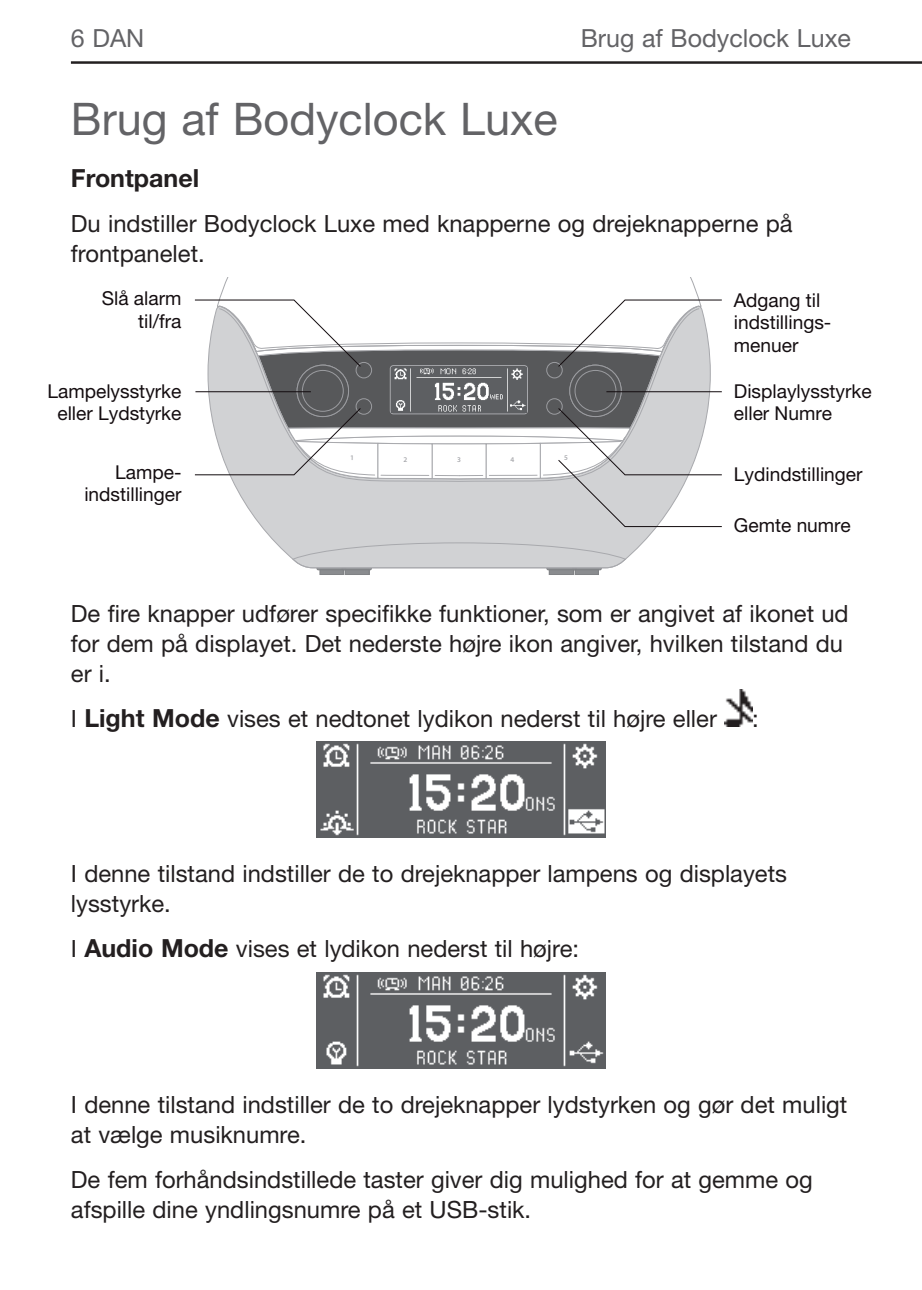
<style>
.page{position:relative;width:922px;height:1290px;background:#fff}
.page>*{position:absolute;margin:0;border:0;box-sizing:border-box;transform-origin:0 0}
.t1{font:45px "Helvetica Neue";color:#636366}
.t2{font:25px "Helvetica Neue";color:#636366}
.t3{font:700 25px "Helvetica Neue";color:#231f20}
.t4{font:23.75px/30px "Helvetica Neue";color:#231f20}
.t5{font:19.25px/22.5px "Helvetica Neue";color:#140d10}
.t6{font:600 7.25px "Myriad Pro";color:#a8a9ad}
.s1{font-weight:700;font-size:25px}
</style>
<div class="page">
<hr style="left:71px;top:61px;width:850px;height:3px;background:#231f20">
<div style="left:320px;top:569px;width:23px;height:5px;background:#8a8c8f"></div>
<div style="left:319px;top:569px;width:24px;height:6px;border:1px solid #808285"></div>
<div style="left:345px;top:569px;width:24px;height:5px;background:#8a8c8f"></div>
<div style="left:345px;top:569px;width:24px;height:6px;border:1px solid #808285"></div>
<div style="left:575px;top:569px;width:23px;height:5px;background:#8a8c8f"></div>
<div style="left:574px;top:569px;width:24px;height:6px;border:1px solid #808285"></div>
<div style="left:549px;top:569px;width:24px;height:5px;background:#8a8c8f"></div>
<div style="left:549px;top:569px;width:24px;height:6px;border:1px solid #808285"></div>
<svg style="left:261px;top:527px;width:450px;height:32px"></svg>
<svg style="left:291px;top:542px;width:336px;height:28px;background:#cecfd1"></svg>
<img style="left:724px;top:689px;width:28px;height:38px">
<img style="left:316px;top:742px;width:289px;height:95px">
<img style="left:316px;top:972px;width:289px;height:96px">
<svg style="left:194px;top:277px;width:528px;height:250px"></svg>
<p class="t2" style="left:92px;top:23px;width:53px">DAN</p>
<p class="t2" style="left:580px;top:23px;width:272px">Brug af Bodyclock Luxe</p>
<h1 class="t1" style="left:71px;top:92px;width:488px">Brug af Bodyclock Luxe</h1>
<p class="t3" style="left:71px;top:163px;width:130px">Frontpanel</p>
<p class="t4" style="left:71px;top:208px;width:723px">Du indstiller Bodyclock Luxe med knapperne og drejeknapperne på frontpanelet.</p>
<p class="t5" style="left:102px;top:287px;width:81px;text-align:right">Slå alarm til/fra</p>
<p class="t5" style="left:47px;top:379px;width:135px;text-align:center">Lampelysstyrke eller Lydstyrke</p>
<p class="t5" style="left:84px;top:460px;width:99px;text-align:right">Lampe&shy;indstillinger</p>
<p class="t6" style="left:403px;top:455px;width:5px">2</p>
<p class="t6" style="left:457px;top:455px;width:5px">3</p>
<p class="t6" style="left:510px;top:455px;width:5px">4</p>
<p class="t5" style="left:733px;top:288px;width:99px">Adgang til indstillings&shy;menuer</p>
<p class="t5" style="left:733px;top:379px;width:139px">Displaylysstyrke eller Numre</p>
<p class="t5" style="left:733px;top:463px;width:130px">Lydindstillinger</p>
<p class="t5" style="left:733px;top:514px;width:118px">Gemte numre</p>
<p class="t4" style="left:71px;top:598px;width:779px">De fire knapper udfører specifikke funktioner, som er angivet af ikonet ud for dem på displayet. Det nederste højre ikon angiver, hvilken tilstand du er i.</p>
<p class="t4" style="left:71px;top:703px;width:647px">I <span class="s1">Light Mode</span> vises et nedtonet lydikon nederst til højre eller</p>
<p class="t4" style="left:752px;top:703px;width:8px">:</p>
<p class="t4" style="left:71px;top:858px;width:717px">I denne tilstand indstiller de to drejeknapper lampens og displayets lysstyrke.</p>
<p class="t4" style="left:71px;top:933px;width:509px">I <span class="s1">Audio Mode</span> vises et lydikon nederst til højre:</p>
<p class="t4" style="left:71px;top:1089px;width:777px">I denne tilstand indstiller de to drejeknapper lydstyrken og gør det muligt at vælge musiknumre.</p>
<p class="t4" style="left:71px;top:1164px;width:743px">De fem forhåndsindstillede taster giver dig mulighed for at gemme og afspille dine yndlingsnumre på et USB-stik.</p>
</div>
